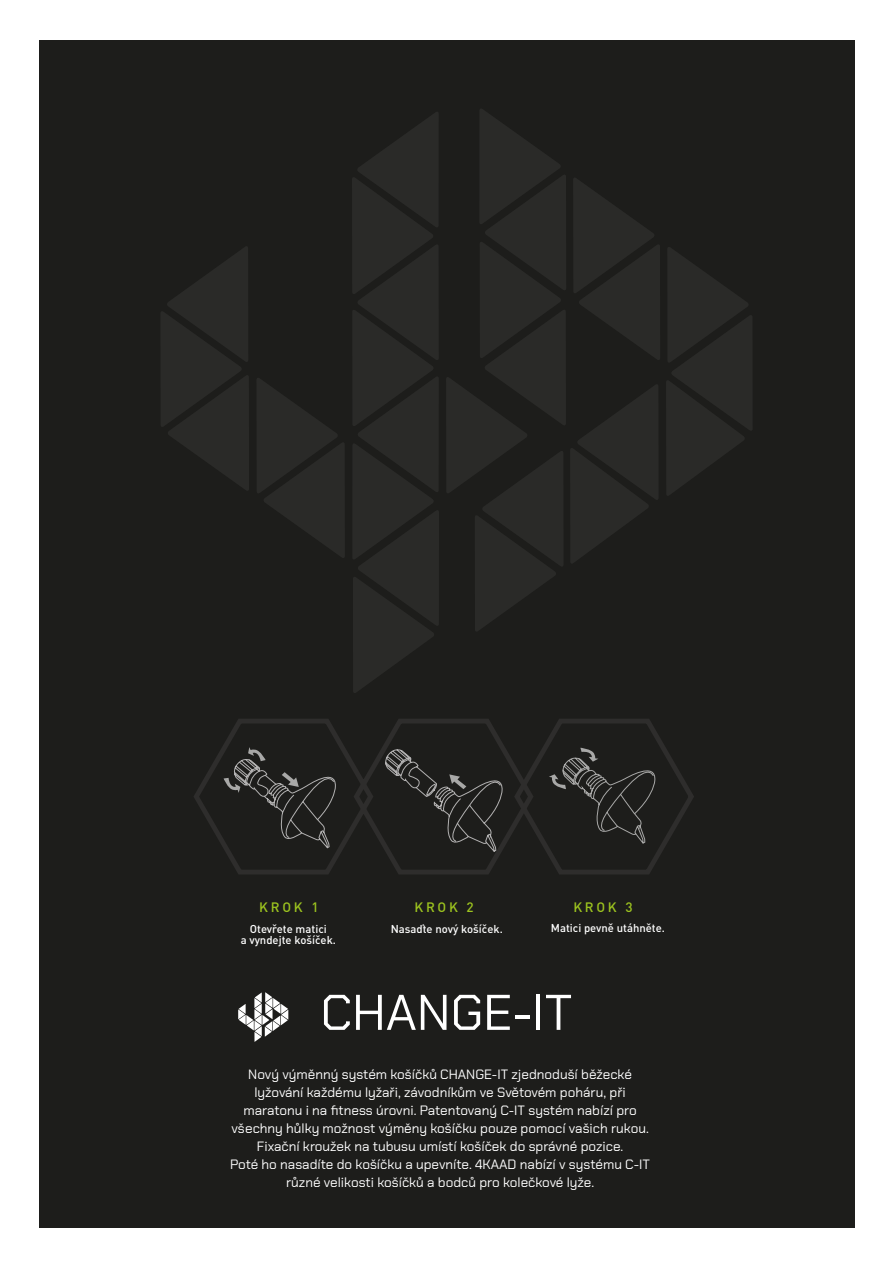
<style>
.page{position:relative;width:893px;height:1263px;background:#fff}
.page>*{position:absolute;margin:0;border:0;box-sizing:border-box;transform-origin:0 0}
.t1{font:50.1px "Chakra Petch";color:#fff}
.t2{font:13.5px/18px "Chakra Petch";color:#fff;text-align:center}
.t3{font:500 13.5px "Adi Haus PSCE";letter-spacing:.2em;color:#9dc41f}
.t4{font:500 11.25px/11.2px "Adi Haus PSCE";color:#fff;text-align:center}
</style>
<div class="page">
<div style="left:39px;top:40px;width:816px;height:1188px;background:#1d1d1b"></div>
<svg style="left:194px;top:719px;width:317px;height:155px"></svg>
<svg style="left:511px;top:719px;width:183px;height:155px"></svg>
<svg style="left:224px;top:746px;width:279px;height:106px"></svg>
<svg style="left:161px;top:247px;width:88px;height:243px"></svg>
<svg style="left:446px;top:109px;width:214px;height:522px"></svg>
<svg style="left:666px;top:247px;width:86px;height:248px"></svg>
<svg style="left:257px;top:378px;width:88px;height:180px"></svg>
<svg style="left:352px;top:112px;width:87px;height:581px"></svg>
<svg style="left:238px;top:992px;width:50px;height:50px"></svg>
<p class="t3" style="left:259px;top:898px;width:61px">KROK 1</p>
<p class="t3" style="left:414px;top:898px;width:61px">KROK 2</p>
<p class="t3" style="left:573px;top:898px;width:61px">KROK 3</p>
<p class="t4" style="left:391px;top:922px;width:113px">Nasaďte nový košíček.</p>
<p class="t4" style="left:551px;top:922px;width:116px">Matici pevně utáhněte.</p>
<p class="t4" style="left:241px;top:922px;width:97px">Otevřete matici<br>a vyndejte košíček.</p>
<h1 class="t1" style="left:320px;top:983px;width:254px">CHANGE-IT</h1>
<p class="t2" style="left:230px;top:1065px;width:421px">Nový výměnný systém košíčků CHANGE-IT zjednoduší běžecké lyžování každému lyžaři, závodníkům ve Světovém poháru, při maratonu i na fitness úrovni. Patentovaný C-IT systém nabízí pro všechny hůlky možnost výměny košíčku pouze pomocí vašich rukou.<br>Fixační kroužek na tubusu umístí košíček do správné pozice.<br>Poté ho nasadíte do košíčku a upevníte. 4KAAD nabízí v systému C-IT různé velikosti košíčků a bodců pro kolečkové lyže.</p>
</div>
